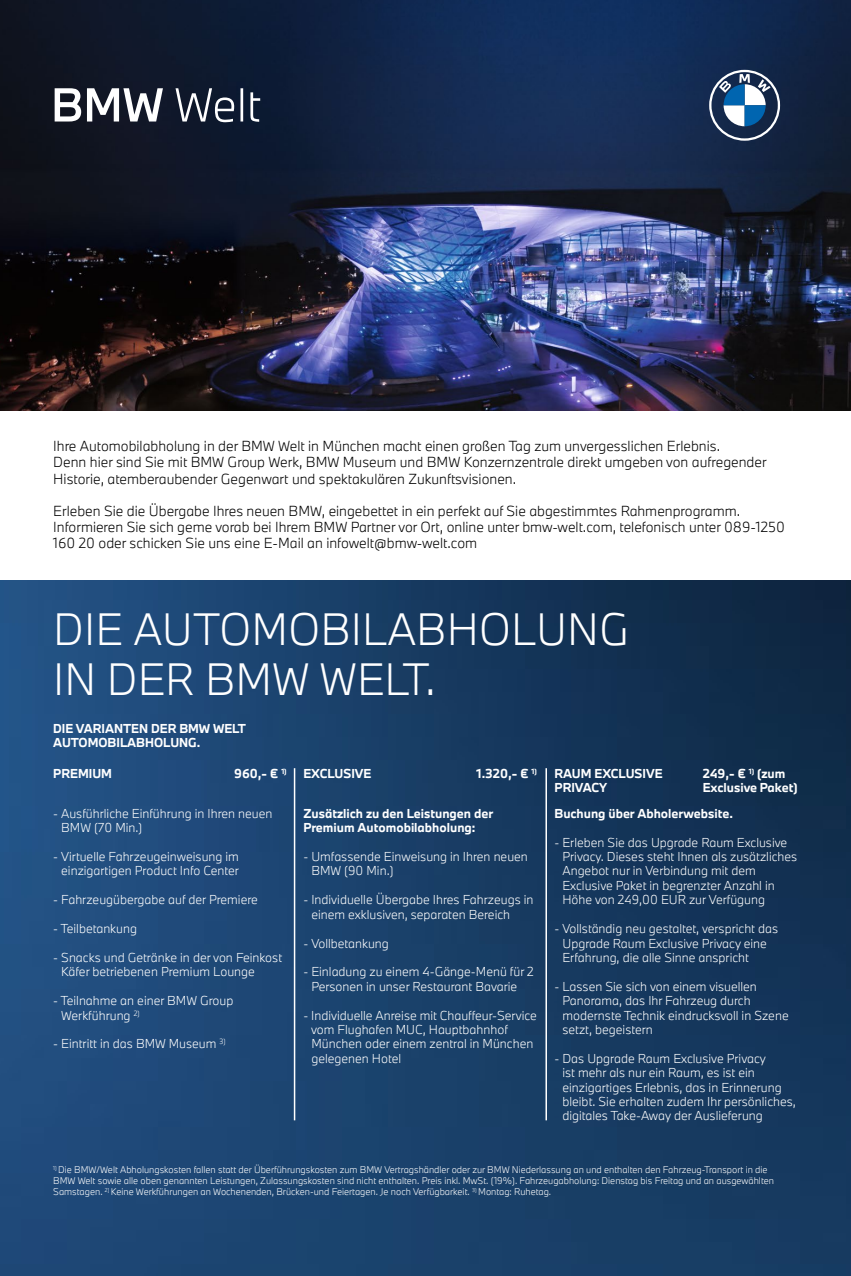
<style>
.page{position:relative;width:851px;height:1276px;background:#fff}
.page>*{position:absolute;margin:0;border:0;box-sizing:border-box;transform-origin:0 0}
.t1{font:300 42px/50.4px "BMW Type Next Pro";color:#fff}
.t2{font:300 13.5px/16.2px "BMW Type Next Pro";color:#000}
.t3{font:300 12px "BMW Type Next Pro";color:#fff}
.t4{font:700 12px/14.4px "BMW Type Next Pro";color:#fff}
.t5{font:300 9px/10.8px "BMW Type Next Pro";color:#fff}
.s1{color:#1d4471}
.s2{color:#1d4470}
.s3{color:#1d4571}
.s4{color:#1c4571}
.s5{color:#16395e}
.s6{color:#15375d}
.s7{color:#15385d}
.s8{color:#163a60}
.s9{color:#163a61}
.s10{color:#173a61}
.s11{color:#163b62}
.s12{color:#183c64}
.s13{color:#183d64}
.s14{color:#183d65}
.s15{color:#225387}
.s16{color:#235285}
.s17{color:#235284}
.s18{color:#225082}
</style>
<div class="page">
<img style="left:0;top:0;width:850px;height:410px">
<img style="left:0;top:581px;width:850px;height:695px">
<svg style="left:709px;top:70px;width:71px;height:71px"></svg>
<hr style="left:294px;top:768px;width:1px;height:352px;background:#fff">
<hr style="left:545px;top:768px;width:2px;height:352px;background:#fff">
<svg style="left:55px;top:88px;width:205px;height:34px"></svg>
<p class="t2" style="left:53px;top:438px;width:714px">Ihre Automobilabholung in der BMW Welt in München macht einen großen Tag zum unvergesslichen Erlebnis.<br>Denn hier sind Sie mit BMW Group Werk, BMW Museum und BMW Konzernzentrale direkt umgeben von aufregender<br>Historie, atemberaubender Gegenwart und spektakulären Zukunftsvisionen.</p>
<p class="t2" style="left:53px;top:502px;width:733px">Erleben Sie die Übergabe Ihres neuen BMW, eingebettet in ein perfekt auf Sie abgestimmtes Rahmenprogramm.<br>Informieren Sie sich geme vorab bei Ihrem BMW Partner vor Ort, online unter bmw-welt.com, telefonisch unter 089-1250<br>160 20 oder schicken Sie uns eine E-Mail an infowelt@bmw-welt.com</p>
<p class="t1" style="left:53px;top:603px;width:577px">DIE AUTOMOBILABHOLUNG<br>IN DER BMW WELT.</p>
<p class="t4" style="left:53px;top:721px;width:194px">DIE VARIANTEN DER BMW WELT<br>AUTOMOBILABHOLUNG.</p>
<p class="t4" style="left:234px;top:765px;width:54px">960,- € <sup>1)</sup></p>
<p class="t4" style="left:303px;top:765px;width:70px">EXCLUSIVE</p>
<p class="t4" style="left:303px;top:806px;width:191px">Zusätzlich zu den Leistungen der<br>Premium Automobilabholung:</p>
<p class="t3" style="left:303px;top:848px;width:226px">- Umfassende Einweisung in Ihren neuen</p>
<p class="t3" style="left:303px;top:862px;width:92px"><span class="s1">-</span> BMW (90 Min.)</p>
<p class="t3" style="left:303px;top:891px;width:231px">- Individuelle Übergabe Ihres Fahrzeugs in</p>
<p class="t3" style="left:303px;top:906px;width:208px"><span class="s2">-</span> einem exklusiven, separaten Bereich</p>
<p class="t3" style="left:303px;top:934px;width:87px">- Vollbetankung</p>
<p class="t3" style="left:303px;top:963px;width:232px">- Einladung zu einem 4-Gänge-Menü für 2</p>
<p class="t3" style="left:303px;top:978px;width:215px"><span class="s3">-</span> Personen in unser Restaurant Bavarie</p>
<p class="t3" style="left:303px;top:1006px;width:235px">- Individuelle Anreise mit Chauffeur-Service</p>
<p class="t3" style="left:303px;top:1021px;width:206px"><span class="s3">-</span> vom Flughafen MUC, Hauptbahnhof</p>
<p class="t3" style="left:303px;top:1035px;width:231px"><span class="s3">-</span> München oder einem zentral in München</p>
<p class="t3" style="left:303px;top:1050px;width:99px"><span class="s4">-</span> gelegenen Hotel</p>
<p class="t4" style="left:476px;top:765px;width:62px">1.320,- € <sup>1)</sup></p>
<p class="t4" style="left:554px;top:765px;width:109px">RAUM EXCLUSIVE<br>PRIVACY</p>
<p class="t4" style="left:554px;top:806px;width:180px">Buchung über Abholerwebsite.</p>
<p class="t3" style="left:554px;top:834px;width:234px">- Erleben Sie das Upgrade Raum Exclusive</p>
<p class="t3" style="left:554px;top:848px;width:244px"><span class="s5">-</span> Privacy. Dieses steht Ihnen als zusätzliches</p>
<p class="t3" style="left:554px;top:862px;width:203px"><span class="s6">-</span> Angebot nur in Verbindung mit dem</p>
<p class="t3" style="left:554px;top:877px;width:222px"><span class="s7">-</span> Exclusive Paket in begrenzter Anzahl in</p>
<p class="t3" style="left:554px;top:891px;width:212px"><span class="s7">-</span> Höhe von 249,00 EUR zur Verfügung</p>
<p class="t3" style="left:554px;top:920px;width:225px">- Vollständig neu gestaltet, verspricht das</p>
<p class="t3" style="left:554px;top:934px;width:214px"><span class="s8">-</span> Upgrade Raum Exclusive Privacy eine</p>
<p class="t3" style="left:554px;top:949px;width:196px"><span class="s8">-</span> Erfahrung, die alle Sinne anspricht</p>
<p class="t3" style="left:554px;top:978px;width:204px">- Lassen Sie sich von einem visuellen</p>
<p class="t3" style="left:554px;top:992px;width:198px"><span class="s9">-</span> Panorama, das Ihr Fahrzeug durch</p>
<p class="t3" style="left:554px;top:1006px;width:236px"><span class="s10">-</span> modernste Technik eindrucksvoll in Szene</p>
<p class="t3" style="left:554px;top:1021px;width:100px"><span class="s11">-</span> setzt, begeistern</p>
<p class="t3" style="left:554px;top:1050px;width:213px">- Das Upgrade Raum Exclusive Privacy</p>
<p class="t3" style="left:554px;top:1064px;width:202px"><span class="s12">-</span> ist mehr als nur ein Raum, es ist ein</p>
<p class="t3" style="left:554px;top:1078px;width:229px"><span class="s13">-</span> einzigartiges Erlebnis, das in Erinnerung</p>
<p class="t3" style="left:554px;top:1093px;width:243px"><span class="s14">-</span> bleibt. Sie erhalten zudem Ihr persönliches,</p>
<p class="t3" style="left:554px;top:1107px;width:210px"><span class="s14">-</span> digitales Take-Away der Auslieferung</p>
<p class="t4" style="left:702px;top:765px;width:96px">249,- € <sup>1)</sup> (zum<br>Exclusive Paket)</p>
<p class="t4" style="left:53px;top:765px;width:60px">PREMIUM</p>
<p class="t3" style="left:53px;top:805px;width:221px">- Ausführliche Einführung in Ihren neuen</p>
<p class="t3" style="left:53px;top:819px;width:91px"><span class="s15">-</span> BMW (70 Min.)</p>
<p class="t3" style="left:53px;top:848px;width:187px">- Virtuelle Fahrzeugeinweisung im</p>
<p class="t3" style="left:53px;top:862px;width:187px"><span class="s16">-</span> einzigartigen Product Info Center</p>
<p class="t3" style="left:53px;top:891px;width:206px">- Fahrzeugübergabe auf der Premiere</p>
<p class="t3" style="left:53px;top:920px;width:85px">- Teilbetankung</p>
<p class="t3" style="left:53px;top:949px;width:230px">- Snacks und Getränke in der von Feinkost</p>
<p class="t3" style="left:53px;top:963px;width:203px"><span class="s17">-</span> Käfer betriebenen Premium Lounge</p>
<p class="t3" style="left:53px;top:992px;width:182px">- Teilnahme an einer BMW Group</p>
<p class="t3" style="left:53px;top:1006px;width:88px"><span class="s18">-</span> Werkführung <sup>2)</sup></p>
<p class="t3" style="left:53px;top:1035px;width:174px">- Eintritt in das BMW Museum <sup>3)</sup></p>
<p class="t5" style="left:53px;top:1164px;width:722px"><sup>1)</sup> Die BMW/Welt Abholungskosten fallen statt der Überführungskosten zum BMW Vertragshändler oder zur BMW Niederlassung an und enthalten den Fahrzeug-Transport in die<br>BMW Welt sowie alle oben genannten Leistungen, Zulassungskosten sind nicht enthalten. Preis inkl. MwSt. (19%). Fahrzeugabholung: Dienstag bis Freitag und an ausgewählten<br>Samstagen. <sup>2)</sup> Keine Werkführungen an Wochenenden, Brücken-und Feiertagen. Je noch Verfügbarkeit. <sup>3)</sup> Montag: Ruhetag.</p>
</div>
